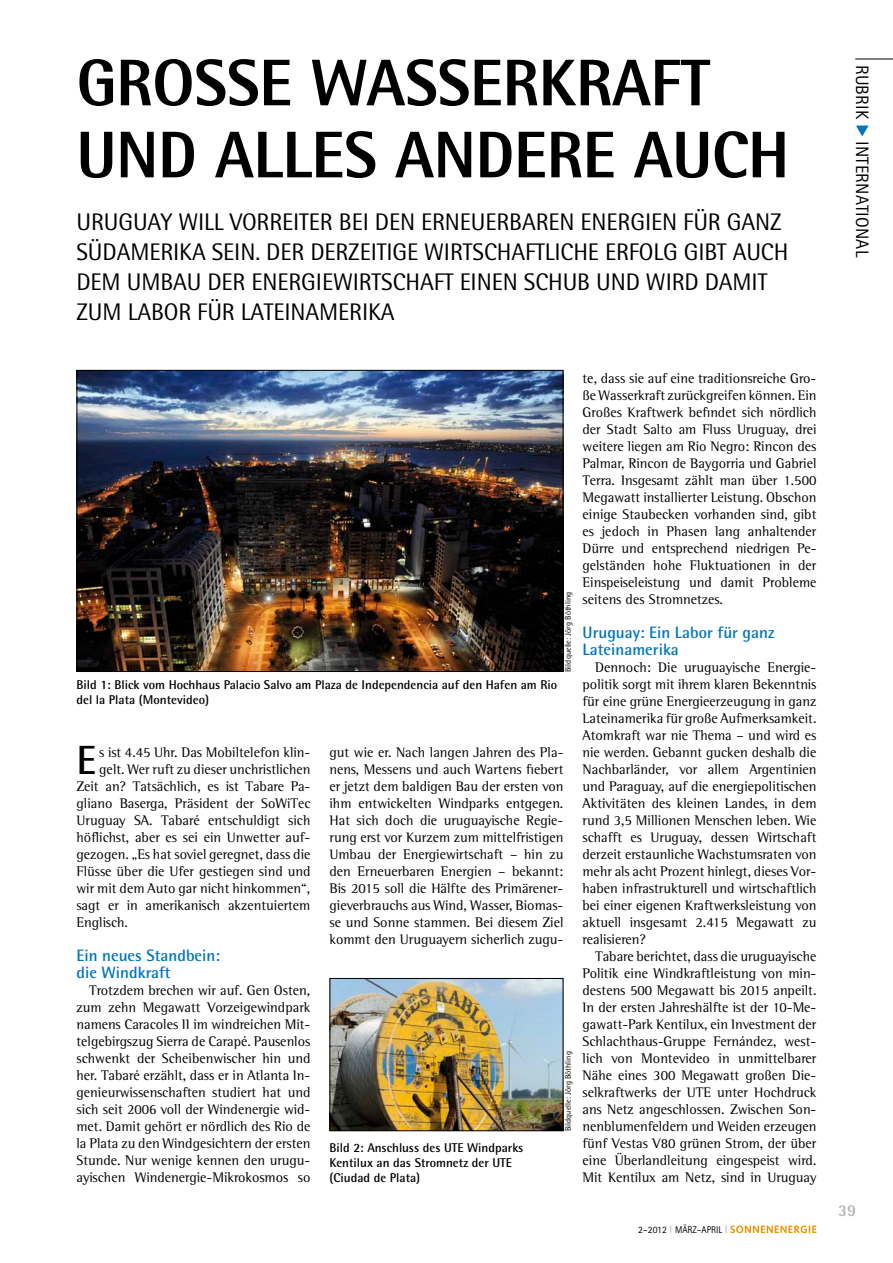
<style>
.page{position:relative;width:893px;height:1263px;background:#fff}
.page>*{position:absolute;margin:0;border:0;box-sizing:border-box;transform-origin:0 0}
.t1{font:800 66px/72px "Rotis Semi Sans Std";letter-spacing:-.005em;color:#000;scale:.96 1}
.t2{font:700 40.8px "Rotis Semi Sans Std";color:#000}
.t3{font:24px "Rotis Semi Sans Std";letter-spacing:-.005em;color:#000}
.t4{font:18px "Rotis Sans Serif Std";letter-spacing:.01em;color:#000}
.t5{font:700 16.5px/17px "Rotis Semi Sans Std";color:#0076bc}
.t6{font:700 16.5px "Rotis Semi Sans Std";color:#b0b2b5}
.t7{font:14.25px/17px "Rotis Semi Serif Std";color:#000;text-align:justify}
.t8{font:700 12.75px/15px "Rotis Semi Sans Std";color:#000}
.t9{font:9.75px "Rotis Sans Serif Std";color:#000}
.t10{font:8.25px "Rotis Semi Sans Std";color:#000}
.s1{font-size:10.8px;color:#b0b2b5}
.s2{color:#0076bc}
</style>
<div class="page">
<svg style="left:730px;top:1225px;width:86px;height:8px"></svg>
<hr style="left:855px;top:59px;width:38px;height:1px;background:#000">
<img style="left:79px;top:372px;width:482px;height:298px">
<div style="left:77px;top:370px;width:486px;height:302px;border:1px solid #000"></div>
<svg style="left:856px;top:125px;width:13px;height:12px"></svg>
<img style="left:332px;top:980px;width:229px;height:149px">
<div style="left:330px;top:978px;width:233px;height:153px;border:1px solid #000"></div>
<h1 class="t1" style="left:77px;top:46px;width:744px">GROSSE WASSERKRAFT<br>UND ALLES ANDERE AUCH</h1>
<h3 class="t3" style="left:77px;top:207px;width:29px">URUGUAY</h3>
<h3 class="t3" style="left:178px;top:207px;width:13px">WILL</h3>
<h3 class="t3" style="left:230px;top:207px;width:25px">VORREITER</h3>
<h3 class="t3" style="left:339px;top:207px;width:50px">BEI DEN</h3>
<h3 class="t3" style="left:421px;top:207px;width:25px">ERNEUERBAREN</h3>
<h3 class="t3" style="left:581px;top:207px;width:24px">ENERGIEN</h3>
<h3 class="t3" style="left:683px;top:207px;width:13px">FÜR</h3>
<h3 class="t3" style="left:727px;top:207px;width:15px">GANZ</h3>
<h3 class="t3" style="left:77px;top:237px;width:26px">SÜDAMERIKA</h3>
<h3 class="t3" style="left:212px;top:237px;width:12px">SEIN</h3>
<h3 class="t3" style="left:255px;top:237px;width:67px">. DER DERZEITIGE</h3>
<h3 class="t3" style="left:424px;top:237px;width:13px">WIRTSCHAFTLICHE</h3>
<h3 class="t3" style="left:605px;top:237px;width:24px">ERFOLG</h3>
<h3 class="t3" style="left:684px;top:237px;width:12px">GIBT</h3>
<h3 class="t3" style="left:733px;top:237px;width:15px">AUCH</h3>
<h3 class="t3" style="left:77px;top:267px;width:15px">DEM</h3>
<h3 class="t3" style="left:127px;top:267px;width:30px">UMBAU</h3>
<h3 class="t3" style="left:208px;top:267px;width:13px">DER</h3>
<h3 class="t3" style="left:252px;top:267px;width:24px">ENERGIEWIRTSCHAFT</h3>
<h3 class="t3" style="left:460px;top:267px;width:12px">EINEN</h3>
<h3 class="t3" style="left:524px;top:267px;width:26px">SCHUB</h3>
<h3 class="t3" style="left:596px;top:267px;width:15px">UND</h3>
<h3 class="t3" style="left:646px;top:267px;width:14px">WIRD</h3>
<h3 class="t3" style="left:705px;top:267px;width:14px">DAMIT</h3>
<h3 class="t3" style="left:77px;top:297px;width:16px">ZUM</h3>
<h3 class="t3" style="left:128px;top:297px;width:24px">LABOR</h3>
<h3 class="t3" style="left:197px;top:297px;width:13px">FÜR</h3>
<h3 class="t3" style="left:241px;top:297px;width:23px">LATEINAMERIKA</h3>
<p class="t8" style="left:77px;top:677px;width:482px">Bild 1: Blick vom Hochhaus Palacio Salvo am Plaza de I ndependencia auf den Hafen am Rio del la Plata (Montevideo)</p>
<p class="t10" style="left:563px;top:672px;width:81px;rotate:-90deg">BILDQUELLE: JÖRG BÖTHLING</p>
<h2 class="t2" style="left:77px;top:735px;width:21px">E</h2>
<p class="t7" style="left:99px;top:744px;width:213px">s ist 4.45 Uhr. Das Mobiltelefon klin-</p>
<p class="t7" style="left:99px;top:761px;width:213px">gelt. Wer ruft zu dieser unchristlichen</p>
<p class="t7" style="left:77px;top:778px;width:235px">Zeit an? Tatsächlich, es ist Tabare Pa-</p>
<p class="t7" style="left:77px;top:795px;width:235px">gliano Baserga, Präsident der SoWiTec</p>
<p class="t7" style="left:77px;top:812px;width:235px">Uruguay SA. Tabaré entschuldigt sich</p>
<p class="t7" style="left:77px;top:829px;width:235px">höflichst, aber es sei ein Unwetter auf-</p>
<p class="t7" style="left:77px;top:846px;width:235px">gezogen. „Es hat soviel geregnet, dass die</p>
<p class="t7" style="left:77px;top:863px;width:235px">Flüsse über die Ufer gestiegen sind und</p>
<p class="t7" style="left:77px;top:880px;width:235px">wir mit dem Auto gar nicht hinkommen“,</p>
<p class="t7" style="left:77px;top:897px;width:235px">sagt er in amerikanisch akzentuiertem</p>
<p class="t7" style="left:77px;top:914px;width:53px">Englisch.</p>
<p class="t5" style="left:77px;top:947px;width:145px">Ein neues Standbein: die Windkraft</p>
<p class="t7" style="left:77px;top:982px;width:235px;text-indent:13px">Trotzdem brechen wir auf. Gen Osten, zum zehn Megawatt Vorzeigewindpark namens Caracoles II im windreichen Mit&shy;telgebirgszug Sierra de Carapé. Pausenlos schwenkt der Scheibenwischer hin und her. Tabaré erzählt, dass er in Atlanta In&shy;genieurwissenschaften studiert hat und sich seit 2006 voll der Windenergie wid&shy;met. Damit gehört er nördlich des Rio de la Plata zu den Windgesichtern der ersten Stunde. Nur wenige kennen den urugu&shy;ayischen Windenergie-Mikrokosmos so</p>
<p class="t7" style="left:330px;top:744px;width:235px">gut wie er. Nach langen Jahren des Pla&shy;nens, Messens und auch Wartens fiebert er jetzt dem baldigen Bau der ersten von ihm entwickelten Windparks entgegen.<br>Hat sich doch die uruguayische Regie&shy;rung erst vor Kurzem zum mittelfristigen Umbau der Energiewirtschaft – hin zu den Erneuerbaren Energien – bekannt:<br>Bis 2015 soll die Hälfte des Primärener&shy;gieverbrauchs aus Wind, Wasser, Biomas&shy;se und Sonne stammen. Bei diesem Ziel kommt den Uruguayern sicherlich zugu-</p>
<p class="t8" style="left:330px;top:1140px;width:195px">Bild 2: Anschluss des UTE Windparks<br>Kentilux an das Stromnetz der UTE (Ciudad de Plata)</p>
<p class="t10" style="left:563px;top:1131px;width:81px;rotate:-90deg">BILDQUELLE: JÖRG BÖTHLING</p>
<p class="t7" style="left:583px;top:370px;width:235px">te, dass sie auf eine traditionsreiche Gro&shy;ße Wasserkraft zurückgreifen können. Ein Großes Kraftwerk befindet sich nördlich der Stadt Salto am Fluss Uruguay, drei weitere liegen am Rio Negro: Rincon des Palmar, Rincon de Baygorria und Gabriel Terra. Insgesamt zählt man über 1.500<br>Megawatt installierter Leistung. Obschon einige Staubecken vorhanden sind, gibt es jedoch in Phasen lang anhaltender Dürre und entsprechend niedrigen Pe&shy;gelständen hohe Fluktuationen in der Einspeiseleistung und damit Probleme seitens des Stromnetzes.</p>
<p class="t5" style="left:583px;top:623px;width:193px">Uruguay: Ein Labor für ganz<br>Lateinamerika</p>
<p class="t7" style="left:583px;top:659px;width:235px;text-indent:13px">Dennoch: Die uruguayische Energie&shy;politik sorgt mit ihrem klaren Bekenntnis für eine grüne Energieerzeugung in ganz Lateinamerika für große Aufmerksamkeit.<br>Atomkraft war nie Thema – und wird es nie werden. Gebannt gucken deshalb die Nachbarländer, vor allem Argentinien und Paraguay, auf die energiepolitischen Aktivitäten des kleinen Landes, in dem rund 3,5 Millionen Menschen leben. Wie schafft es Uruguay, dessen Wirtschaft derzeit erstaunliche Wachstumsraten von mehr als acht Prozent hinlegt, dieses Vor&shy;haben infrastrukturell und wirtschaftlich bei einer eigenen Kraftwerksleistung von aktuell insgesamt 2.415 Megawatt zu realisieren?</p>
<p class="t7" style="left:583px;top:948px;width:235px;text-indent:13px">Tabare berichtet, dass die uruguayische Politik eine Windkraftleistung von min&shy;destens 500 Megawatt bis 2015 anpeilt.<br>In der ersten Jahreshälfte ist der 10-Me&shy;gawatt-Park Kentilux, ein Investment der Schlachthaus-Gruppe Fernández, west&shy;lich von Montevideo in unmittelbarer Nähe eines 300 Megawatt großen Die&shy;selkraftwerks der UTE unter Hochdruck ans Netz angeschlossen. Zwischen Son&shy;nenblumenfeldern und Weiden erzeugen fünf Vestas V80 grünen Strom, der über eine Überlandleitung eingespeist wird.<br>Mit Kentilux am Netz, sind in Uruguay</p>
<p class="t9" style="left:638px;top:1223px;width:91px">2–2012 <span class="s1">I</span> MÄRZ–APRI L <span class="s1">I</span></p>
<p class="t4" style="left:873px;top:65px;width:192px;rotate:90deg">RUBRIK <span class="s2">◆</span> INTERNATIONAL</p>
<p class="t6" style="left:838px;top:1200px;width:19px">39</p>
</div>
